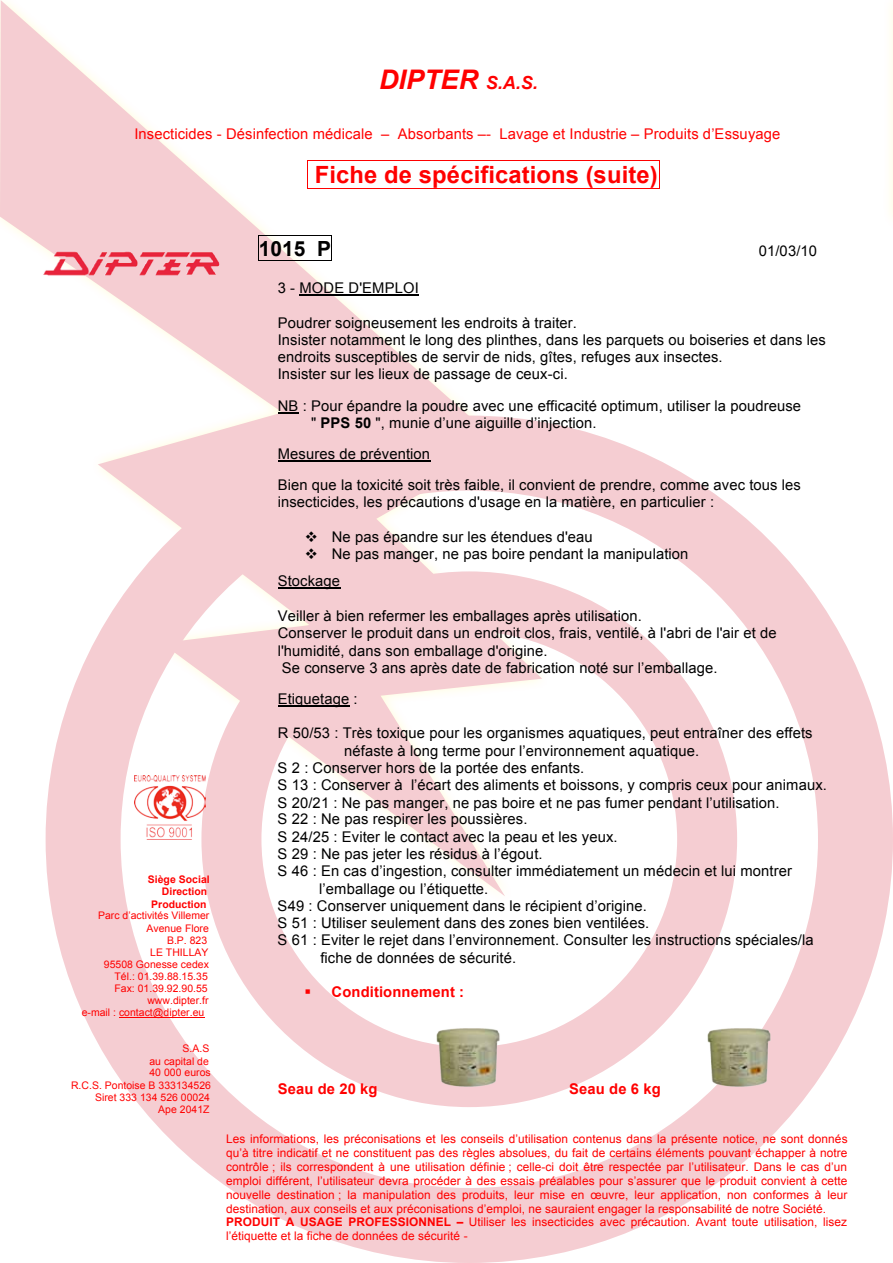
<style>
.page{position:relative;width:893px;height:1263px;background:#fff}
.page>*{position:absolute;margin:0;border:0;box-sizing:border-box;transform-origin:0 0}
.t1{font:italic 700 27px "Arial";color:#f00}
.t2{font:700 23.7px "Arial";letter-spacing:.005em;color:#f00}
.t3{font:700 20.85px "Arial";color:#000}
.t4{font:14.7px/17.1px "Arial";letter-spacing:.01em;color:#000}
.t5{font:14.7px "Arial";letter-spacing:.01em;color:#f00}
.t6{font:700 14.7px "Arial";letter-spacing:.01em;color:#f00}
.t7{font:11.85px/13.8px "Arial";letter-spacing:.005em;color:#f00}
.t8{font:10.5px/12.1px "Arial";letter-spacing:.005em;color:#f00;text-align:right}
.t9{font:700 10.5px/12px "Arial";letter-spacing:.005em;color:#f00;text-align:right}
.s1{font-size:18px}
.s2{font-weight:700}
</style>
<div class="page">
<svg style="left:0;top:0;width:542px;height:896px"></svg>
<div style="left:46px;top:416px;width:847px;height:847px;border:75px solid #cd071e;border-radius:50%"></div>
<div style="left:201px;top:571px;width:536px;height:536px;border:60px solid #cd071e;border-radius:50%"></div>
<svg style="left:892px;top:6px;width:1px;height:858px"></svg>
<img style="left:25px;top:198px;width:310px;height:117px">
<hr style="left:308px;top:160px;width:351px;height:1px;background:#f00">
<svg style="left:307px;top:160px;width:1px;height:30px"></svg>
<hr style="left:308px;top:189px;width:351px;height:1px;background:#f00">
<svg style="left:659px;top:160px;width:1px;height:29px"></svg>
<img style="left:135px;top:776px;width:70px;height:63px">
<hr style="left:119px;top:1017px;width:85px;height:1px;background:#f00">
<hr style="left:259px;top:235px;width:72px;height:1px;background:#000">
<svg style="left:258px;top:235px;width:1px;height:26px"></svg>
<hr style="left:259px;top:260px;width:72px;height:1px;background:#000">
<svg style="left:331px;top:235px;width:1px;height:26px"></svg>
<hr style="left:299px;top:295px;width:120px;height:1px;background:#000">
<svg style="left:278px;top:412px;width:21px;height:1px"></svg>
<hr style="left:278px;top:460px;width:152px;height:1px;background:#000">
<hr style="left:278px;top:588px;width:62px;height:1px;background:#000">
<hr style="left:278px;top:705px;width:71px;height:1px;background:#000">
<img style="left:399px;top:1028px;width:125px;height:66px">
<img style="left:669px;top:1000px;width:125px;height:94px">
<h1 class="t1" style="left:379px;top:62px;width:160px">DIPTER <span class="s1">S.A.S.</span></h1>
<p class="t5" style="left:134px;top:124px;width:647px">Insecticides - Désinfection médicale – Absorbants –- Lavage et Industrie – Produits d’Essuyage</p>
<h2 class="t2" style="left:315px;top:159px;width:344px">Fiche de spécifications (suite)</h2>
<p class="t9" style="left:148px;top:874px;width:63px">Siège Social<br>Direction<br>Production</p>
<p class="t8" style="left:98px;top:910px;width:113px">Parc d’activités Villemer</p>
<p class="t8" style="left:147px;top:922px;width:64px">Avenue Flore</p>
<p class="t8" style="left:167px;top:934px;width:42px">B.P. 823</p>
<p class="t8" style="left:150px;top:946px;width:60px">LE THILLAY</p>
<p class="t8" style="left:104px;top:958px;width:106px">95508 Gonesse cedex</p>
<p class="t8" style="left:115px;top:970px;width:95px">Tél.: 01.39.88.15.35</p>
<p class="t8" style="left:114px;top:982px;width:95px">Fax: 01.39.92.90.55</p>
<p class="t8" style="left:147px;top:994px;width:63px">www.dipter.fr</p>
<p class="t8" style="left:82px;top:1007px;width:124px">e-mail : contact@dipter.eu</p>
<p class="t8" style="left:71px;top:1043px;width:141px">S.A.S<br>au capital de<br>40 000 euros<br>R.C.S. Pontoise B 333134526<br>Siret 333 134 526 00024<br>Ape 2041Z</p>
<h3 class="t3" style="left:259px;top:235px;width:74px">1015 P</h3>
<p class="t4" style="left:759px;top:242px;width:60px">01/03/10</p>
<p class="t4" style="left:278px;top:280px;width:143px">3 - MODE D'EMPLOI</p>
<p class="t4" style="left:278px;top:314px;width:550px">Poudrer soigneusement les endroits à traiter.<br>Insister notamment le long des plinthes, dans les parquets ou boiseries et dans les endroits susceptibles de servir de nids, gîtes, refuges aux insectes.<br>Insister sur les lieux de passage de ceux-ci.</p>
<p class="t4" style="left:311px;top:397px;width:492px;text-indent:-33px">NB : Pour épandre la poudre avec une efficacité optimum, utiliser la poudreuse " <span class="s2">PPS 50</span> ", munie d’une aiguille d’injection.</p>
<p class="t4" style="left:278px;top:438px;width:525px;line-height:30.9px">Mesures de prévention<br>Bien que la toxicité soit très faible, il convient de prendre, comme avec tous les</p>
<p class="t4" style="left:278px;top:494px;width:438px">insecticides, les précautions d'usage en la matière, en particulier :</p>
<p class="t4" style="left:305px;top:528px;width:290px">❖ Ne pas épandre sur les étendues d'eau</p>
<p class="t4" style="left:278px;top:540px;width:412px;line-height:27.3px;text-indent:27px">❖ Ne pas manger, ne pas boire pendant la manipulation<br>Stockage</p>
<p class="t4" style="left:278px;top:607px;width:500px">Veiller à bien refermer les emballages après utilisation.<br>Conserver le produit dans un endroit clos, frais, ventilé, à l'abri de l'air et de l'humidité, dans son emballage d'origine.<br>Se conserve 3 ans après date de fabrication noté sur l’emballage.</p>
<p class="t4" style="left:278px;top:690px;width:81px">Etiquetage :</p>
<p class="t4" style="left:278px;top:725px;width:536px">R 50/53 : Très toxique pour les organismes aquatiques, peut entraîner des effets</p>
<p class="t4" style="left:344px;top:742px;width:356px">néfaste à long terme pour l’environnement aquatique.</p>
<p class="t4" style="left:278px;top:759px;width:308px">S 2 : Conserver hors de la portée des enfants.</p>
<p class="t4" style="left:278px;top:777px;width:551px">S 13 : Conserver à l’écart des aliments et boissons, y compris ceux pour animaux.</p>
<p class="t4" style="left:278px;top:794px;width:503px">S 20/21 : Ne pas manger, ne pas boire et ne pas fumer pendant l’utilisation.</p>
<p class="t4" style="left:278px;top:811px;width:251px">S 22 : Ne pas respirer les poussières.</p>
<p class="t4" style="left:278px;top:828px;width:341px">S 24/25 : Eviter le contact avec la peau et les yeux.</p>
<p class="t4" style="left:278px;top:845px;width:266px">S 29 : Ne pas jeter les résidus à l’égout.</p>
<p class="t4" style="left:278px;top:863px;width:516px">S 46 : En cas d’ingestion, consulter immédiatement un médecin et lui montrer</p>
<p class="t4" style="left:319px;top:880px;width:171px">l’emballage ou l’étiquette.</p>
<p class="t4" style="left:278px;top:897px;width:371px">S49 : Conserver uniquement dans le récipient d’origine.</p>
<p class="t4" style="left:278px;top:914px;width:373px">S 51 : Utiliser seulement dans des zones bien ventilées.</p>
<p class="t4" style="left:278px;top:932px;width:537px">S 61 : Eviter le rejet dans l’environnement. Consulter les instructions spéciales/la</p>
<p class="t4" style="left:320px;top:949px;width:197px">fiche de données de sécurité.</p>
<p class="t6" style="left:305px;top:982px;width:161px">▪ Conditionnement :</p>
<p class="t6" style="left:278px;top:1079px;width:101px">Seau de 20 kg</p>
<p class="t6" style="left:569px;top:1079px;width:93px">Seau de 6 kg</p>
<p class="t7" style="left:226px;top:1132px;width:623px">Les informations, les préconisations et les conseils d’utilisation contenus dans la présente notice, ne sont donnés qu’à titre indicatif et ne constituent pas des règles absolues, du fait de certains éléments pouvant échapper à notre contrôle ; ils correspondent à une utilisation définie ; celle-ci doit être respectée par l’utilisateur. Dans le cas d’un emploi différent, l’utilisateur devra procéder à des essais préalables pour s’assurer que le produit convient à cette nouvelle destination ; la manipulation des produits, leur mise en œuvre, leur application, non conformes à leur destination, aux conseils et aux préconisations d’emploi, ne sauraient engager la responsabilité de notre Société.<br><span class="s2">PRODUIT A USAGE PROFESSIONNEL –</span> Utiliser les insecticides avec précaution. Avant toute utilisation, lisez l’étiquette et la fiche de données de sécurité -</p>
</div>
